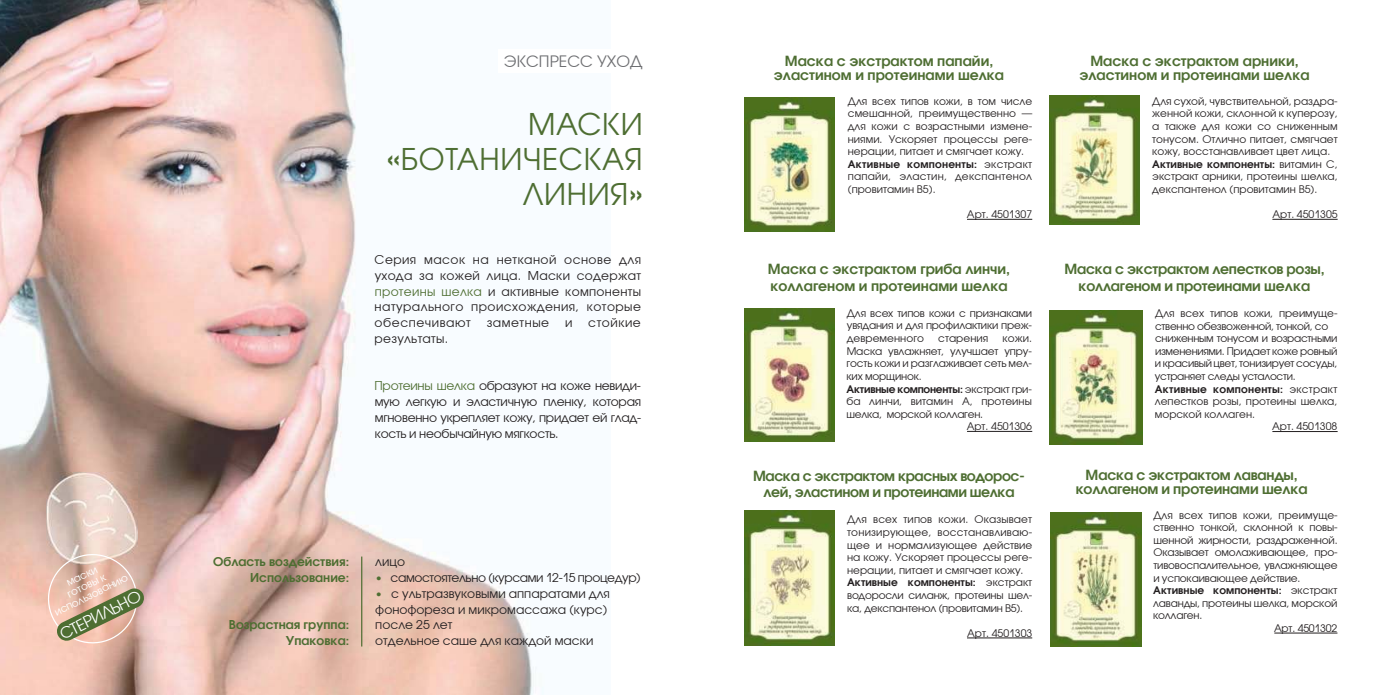
<style>
.page{position:relative;width:1389px;height:695px;background:#fff}
.page>*{position:absolute;margin:0;border:0;box-sizing:border-box;transform-origin:0 0}
.t1{font:29.75px/35px "Avant Garde Gothic C";letter-spacing:.02em;color:#4e6e32;text-align:right}
.t2{font:15.75px "Avant Garde Gothic C";color:#6d6e71}
.t3{font:15.75px "Avant Garde Gothic C";color:#fff}
.t4{font:600 14px/14px "Avant Garde Gothic C";letter-spacing:-.01em;color:#4e6e32;text-align:center}
.t5{font:600 14px/16.8px "Avant Garde Gothic C";letter-spacing:-.03em;color:#4e6e32;text-align:center}
.t6{font:12.25px/15.8px "Avant Garde Gothic C";color:#231f20;text-align:justify}
.t7{font:600 12.25px/15.8px "Avant Garde Gothic C";color:#4e6e32;text-align:right}
.t8{font:12.25px "Avant Garde Gothic C";letter-spacing:-.035em;color:#231f20}
.t9{font:12.25px "Avant Garde Gothic C";letter-spacing:.045em;color:#231f20}
.t10{font:12.25px "Avant Garde Gothic C";letter-spacing:.02em;color:#231f20}
.t11{font:10.5px/12.6px "Avant Garde Gothic C";color:#231f20}
.t12{font:10.5px "Avant Garde Gothic C";letter-spacing:-.03em;color:#231f20}
.t13{font:600 10.5px "Avant Garde Gothic C";letter-spacing:.005em;color:#231f20}
.t14{font:600 10.5px "Avant Garde Gothic C";letter-spacing:-.025em;color:#231f20}
.t15{font:10.5px/10.5px "Avant Garde Gothic C";color:#fff;text-align:center}
.t16{font:10.5px "Avant Garde Gothic C";letter-spacing:-.02em;color:#231f20}
.s1{font-weight:600}
.s2{color:#4e6e32}
.s3{font-weight:400}
</style>
<div class="page">
<img style="left:0;top:0;width:544px;height:694px">
<hr style="left:361px;top:556px;width:1px;height:90px;background:#4e6e32">
<div style="left:498px;top:49px;width:150px;height:24px;background:#fff"></div>
<img style="left:46px;top:472px;width:92px;height:75px">
<svg style="left:42px;top:547px;width:103px;height:102px;background:#caae98"></svg>
<hr style="left:1272px;top:219px;width:66px;height:1px;background:#231f20">
<hr style="left:967px;top:637px;width:65px;height:1px;background:#231f20">
<hr style="left:967px;top:431px;width:65px;height:1px;background:#231f20">
<hr style="left:1272px;top:431px;width:66px;height:1px;background:#231f20">
<hr style="left:967px;top:219px;width:65px;height:1px;background:#231f20">
<div style="left:744px;top:98px;width:92px;height:135px;background:#4a721b"></div>
<img style="left:744px;top:98px;width:88px;height:129px">
<img style="left:1050px;top:95px;width:89px;height:129px">
<img style="left:744px;top:510px;width:91px;height:135px">
<img style="left:1050px;top:310px;width:93px;height:134px">
<img style="left:744px;top:308px;width:90px;height:133px">
<hr style="left:1274px;top:632px;width:63px;height:1px;background:#231f20">
<svg style="left:1051px;top:646px;width:90px;height:1px"></svg>
<img style="left:1051px;top:512px;width:90px;height:134px">
<p class="t15" style="left:44px;top:588px;width:82px;rotate:-26deg">маски<br>готовы к использованию</p>
<h2 class="t3" style="left:57px;top:627px;width:90px;rotate:-27deg">СТЕРИЛЬНО</h2>
<h2 class="t2" style="left:504px;top:52px;width:140px">ЭКСПРЕСС УХОД</h2>
<h1 class="t1" style="left:387px;top:107px;width:257px">МАСКИ <span class="s1">«</span>БОТАНИЧЕСКАЯ<br>ЛИНИЯ<span class="s1">»</span></h1>
<p class="t6" style="left:375px;top:252px;width:268px">Серия масок на нетканой основе для ухода за кожей лица. Маски содержат <span class="s2">протеины шелка</span> и активные компоненты натурального происхождения, которые обеспечивают</p>
<p class="t9" style="left:487px;top:316px;width:64px">заметные</p>
<p class="t6" style="left:565px;top:315px;width:9px">и</p>
<p class="t9" style="left:588px;top:316px;width:54px">стойкие</p>
<p class="t10" style="left:375px;top:331px;width:75px">результаты.</p>
<p class="t6" style="left:375px;top:378px;width:268px"><span class="s2">Протеины шелка</span> образуют на коже невиди&shy;мую легкую и эластичную пленку, которая мгновенно укрепляет кожу, придает ей глад&shy;кость и необычайную мягкость.</p>
<p class="t7" style="left:213px;top:555px;width:137px">Область воздействия:<br>Использование:</p>
<p class="t7" style="left:229px;top:618px;width:122px">Возрастная группа:<br>Упаковка:</p>
<p class="t6" style="left:375px;top:554px;width:31px">лицо</p>
<p class="t8" style="left:375px;top:570px;width:267px"><span class="s2">•</span> самостоятельно (курсами 12-15 процедур)</p>
<p class="t6" style="left:375px;top:585px;width:236px;text-align:left"><span class="s2">•</span> с ультразвуковыми аппаратами для фонофореза и микромассажа (курс) после 25 лет<br>отдельное саше для каждой маски</p>
<h3 class="t4" style="left:774px;top:55px;width:232px">Мас ка с экстрак том па пайи, элас ти ном и про те и на ми шел ка</h3>
<p class="t11" style="left:848px;top:95px;width:186px">Для всех типов кожи, в том числе смешанной, преимущественно — для кожи с возрастными измене&shy;ниями. Ускоряет процессы реге&shy;нерации, питает и смягчает кожу.<br><span class="s1">Активные компоненты:</span> экстракт папайи, эластин, декспантенол (провитамин В5).</p>
<p class="t11" style="left:967px;top:208px;width:67px">Арт. 4501307</p>
<h3 class="t4" style="left:768px;top:261px;width:244px;line-height:16.8px;text-align:left">Мас ка с экстрак том гри ба лин чи, кол ла ге ном и про те и на ми шел ка</h3>
<p class="t11" style="left:847px;top:307px;width:187px;text-align:justify">Для всех типов кожи с признаками увядания и для профилактики преж&shy;девременного</p>
<p class="t11" style="left:938px;top:332px;width:52px">старения</p>
<p class="t11" style="left:1002px;top:332px;width:31px">кожи.</p>
<p class="t11" style="left:847px;top:344px;width:187px">Маска увлажняет, улучшает упру-</p>
<p class="t11" style="left:847px;top:357px;width:187px">гость кожи и разглаживает сеть мел-</p>
<p class="t11" style="left:847px;top:370px;width:77px">ких морщинок.</p>
<p class="t14" style="left:847px;top:384px;width:187px">Активные компоненты: <span class="s3">экстракт гри-</span></p>
<p class="t11" style="left:847px;top:395px;width:187px">ба линчи, витамин А, протеины</p>
<p class="t16" style="left:847px;top:408px;width:138px">шелка, морской коллаген.</p>
<p class="t11" style="left:967px;top:420px;width:67px">Арт. 4501306</p>
<h3 class="t5" style="left:753px;top:468px;width:274px">Мас ка с экстрак том крас ных во до рос - лей, элас ти ном и про те и на ми шел ка</h3>
<p class="t11" style="left:847px;top:513px;width:187px">Для всех типов кожи. Оказывает тонизирующее, восстанавливаю&shy;щее и нормализующее действие на кожу. Ускоряет процессы реге&shy;нерации, питает и смягчает кожу.<br><span class="s1">Активные компоненты:</span> экстракт водоросли силанж, протеины шел&shy;ка, декспантенол (провитамин В5).</p>
<p class="t11" style="left:967px;top:626px;width:67px">Арт. 4501303</p>
<h3 class="t4" style="left:1079px;top:55px;width:232px">Мас ка с экстрак том ар ни ки, элас ти ном и про те и на ми шел ка</h3>
<p class="t11" style="left:1152px;top:95px;width:187px">Для сухой, чувствительной, раздра&shy;женной кожи, склонной к куперозу, а также для кожи со сниженным тонусом. Отлично питает, смягчает кожу, восстанавливает цвет лица.<br><span class="s1">Активные компоненты:</span> витамин С, экстракт арники, протеины шелка, декспантенол (провитамин В5).</p>
<p class="t11" style="left:1272px;top:208px;width:67px">Арт. 4501305</p>
<h3 class="t4" style="left:1064px;top:262px;width:262px;line-height:16.8px">Мас ка с экстрак том ле пе ст ков ро зы, кол ла ге ном и про те и на ми шел ка</h3>
<p class="t11" style="left:1155px;top:307px;width:184px">Для всех типов кожи, преимуще-</p>
<p class="t12" style="left:1155px;top:320px;width:175px">ственно обезвоженной, тонкой, со</p>
<p class="t12" style="left:1155px;top:332px;width:184px">сниженным тонусом и возрастными</p>
<p class="t12" style="left:1155px;top:345px;width:184px">изменениями. Придает коже ровный</p>
<p class="t12" style="left:1155px;top:358px;width:184px">и красивый цвет, тонизирует сосуды,</p>
<p class="t12" style="left:1155px;top:370px;width:142px">устраняет следы усталости.</p>
<p class="t13" style="left:1155px;top:384px;width:184px">Активные компоненты: <span class="s3">экстракт</span></p>
<p class="t11" style="left:1155px;top:395px;width:184px">лепестков розы, протеины шелка,</p>
<p class="t11" style="left:1155px;top:407px;width:102px">морской коллаген.</p>
<p class="t11" style="left:1272px;top:420px;width:67px">Арт. 4501308</p>
<h3 class="t4" style="left:1076px;top:469px;width:233px">Маска с экстрак том ла ван ды, кол ла ге ном и про те и на ми шел ка</h3>
<p class="t11" style="left:1153px;top:508px;width:186px">Для всех типов кожи, преимуще-</p>
<p class="t11" style="left:1154px;top:521px;width:186px">ственно тонкой, склонной к повы-</p>
<p class="t11" style="left:1153px;top:533px;width:186px">шенной жирности, раздраженной.</p>
<p class="t11" style="left:1153px;top:546px;width:186px">Оказывает омолаживающее, про-</p>
<p class="t11" style="left:1153px;top:558px;width:186px">тивовоспалительное, увлажняющее</p>
<p class="t11" style="left:1153px;top:571px;width:149px">и успокаивающее действие.</p>
<p class="t13" style="left:1153px;top:585px;width:186px">Активные компоненты: <span class="s3">экстракт</span></p>
<p class="t11" style="left:1153px;top:596px;width:186px">лаванды, протеины шелка, морской</p>
<p class="t11" style="left:1153px;top:609px;width:51px">коллаген.</p>
<p class="t11" style="left:1274px;top:621px;width:65px">Арт. 4501302</p>
</div>
